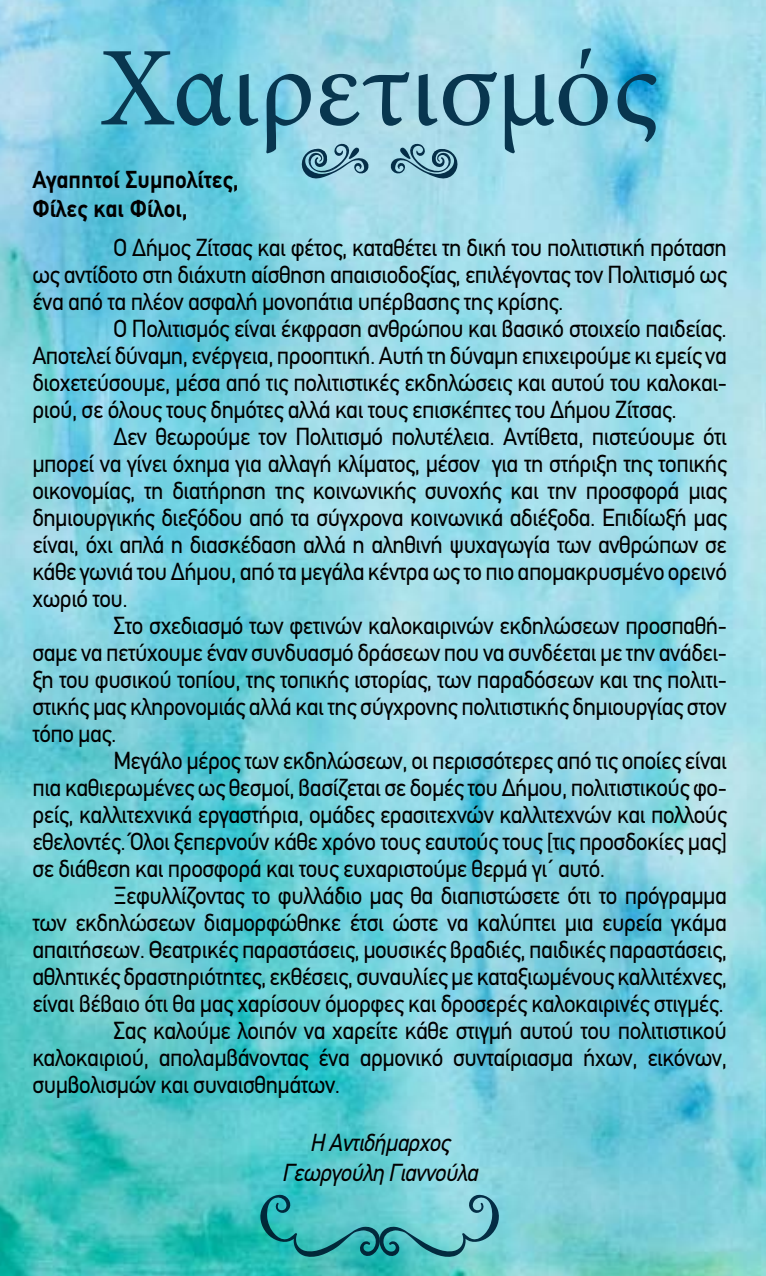
<style>
.page{position:relative;width:766px;height:1276px;background:#fff}
.page>*{position:absolute;margin:0;border:0;box-sizing:border-box;transform-origin:0 0}
.t1{font:112.5px "Minion Pro";color:#08364f}
.t2{font:24.75px/27px "PF Din Text";letter-spacing:-.02em;color:#000;text-align:justify;scale:.95 1}
.t3{font:700 24.75px/29.2px "PF Din Text";color:#000;scale:.95 1}
.t4{font:italic 24.75px/29.2px "PF Din Text";letter-spacing:-.02em;color:#000;text-align:center;scale:.95 1}
</style>
<div class="page">
<img style="left:0;top:0;width:765px;height:1276px">
<svg style="left:258px;top:1194px;width:242px;height:65px;background:#51b5b9"></svg>
<svg style="left:299px;top:143px;width:70px;height:36px;background:#79abbd"></svg>
<svg style="left:389px;top:143px;width:71px;height:36px;background:#7aaabb"></svg>
<h1 class="t1" style="left:100px;top:13px;width:559px">Χαιρετισμός</h1>
<p class="t3" style="left:32px;top:165px;width:219px">Αγαπητοί Συμπολίτες,<br>Φίλες και Φίλοι,</p>
<p class="t2" style="left:32px;top:234px;width:732px;text-indent:81px">Ο Δήμος Ζίτσας και φέτος, καταθέτει τη δική του πολιτιστική πρόταση ως αντίδοτο στη διάχυτη αίσθηση απαισιοδοξίας, επιλέγοντας τον Πολιτισμό ως ένα από τα πλέον ασφαλή μονοπάτια υπέρβασης της κρίσης.</p>
<p class="t2" style="left:32px;top:315px;width:732px;text-indent:81px">Ο Πολιτισμός είναι έκφραση ανθρώπου και βασικό στοιχείο παιδείας.<br>Αποτελεί δύναμη, ενέργεια, προοπτική. Αυτή τη δύναμη επιχειρούμε κι εμείς να διοχετεύσουμε, μέσα από τις πολιτιστικές εκδηλώσεις και αυτού του καλοκαι&shy;ριού, σε όλους τους δημότες αλλά και τους επισκέπτες του Δήμου Ζίτσας.</p>
<p class="t2" style="left:32px;top:423px;width:732px;text-indent:81px">Δεν θεωρούμε τον Πολιτισμό πολυτέλεια. Αντίθετα, πιστεύουμε ότι μπορεί να γίνει όχημα για αλλαγή κλίματος, μέσον για τη στήριξη της τοπικής οικονομίας, τη διατήρηση της κοινωνικής συνοχής και την προσφορά μιας δημιουργικής διεξόδου από τα σύγχρονα κοινωνικά αδιέξοδα. Επιδίωξή μας είναι, όχι απλά η διασκέδαση αλλά η αληθινή ψυχαγωγία των ανθρώπων σε κάθε γωνιά του Δήμου, από τα μεγάλα κέντρα ως το πιο απομακρυσμένο ορεινό χωριό του.</p>
<p class="t2" style="left:32px;top:612px;width:732px;text-indent:81px">Στο σχεδιασμό των φετινών καλοκαιρινών εκδηλώσεων προσπαθή&shy;σαμε να πετύχουμε έναν συνδυασμό δράσεων που να συνδέεται με την ανάδει&shy;ξη του φυσικού τοπίου, της τοπικής ιστορίας, των παραδόσεων και της πολιτι&shy;στικής μας κληρονομιάς αλλά και της σύγχρονης πολιτιστικής δημιουργίας στον τόπο μας.</p>
<p class="t2" style="left:32px;top:747px;width:732px;text-indent:81px">Μεγάλο μέρος των εκδηλώσεων, οι περισσότερες από τις οποίες είναι πια καθιερωμένες ως θεσμοί, βασίζεται σε δομές του Δήμου, πολιτιστικούς φο&shy;ρείς, καλλιτεχνικά εργαστήρια, ομάδες ερασιτεχνών καλλιτεχνών και πολλούς εθελοντές. Όλοι ξεπερνούν κάθε χρόνο τους εαυτούς τους [τις προσδοκίες μας] σε διάθεση και προσφορά και τους ευχαριστούμε θερμά γι΄ αυτό.</p>
<p class="t2" style="left:113px;top:882px;width:647px">Ξεφυλλίζοντας το φυλλάδιο μας θα διαπιστώσετε ότι το πρόγραμμα</p>
<p class="t2" style="left:32px;top:909px;width:732px">των εκδηλώσεων διαμορφώθηκε έτσι ώστε να καλύπτει μια ευρεία γκάμα</p>
<p class="t2" style="left:32px;top:936px;width:732px">απαιτήσεων. Θεατρικές παραστάσεις, μουσικές βραδιές, παιδικές παραστάσεις,</p>
<p class="t2" style="left:32px;top:963px;width:732px">αθλητικές δραστηριότητες, εκθέσεις, συναυλίες με καταξιωμένους καλλιτέχνες,</p>
<p class="t2" style="left:32px;top:990px;width:729px">είναι βέβαιο ότι θα μας χαρίσουν όμορφες και δροσερές καλοκαιρινές στιγμές.</p>
<p class="t2" style="left:113px;top:1017px;width:647px">Σας καλούμε λοιπόν να χαρείτε κάθε στιγμή αυτού του πολιτιστικού</p>
<p class="t2" style="left:32px;top:1044px;width:732px">καλοκαιριού, απολαμβάνοντας ένα αρμονικό συνταίριασμα ήχων, εικόνων,</p>
<p class="t2" style="left:32px;top:1071px;width:325px">συμβολισμών και συναισθημάτων.</p>
<p class="t4" style="left:281px;top:1128px;width:208px">Η Αντιδήμαρχος<br>Γεωργούλη Γιαννούλα</p>
</div>
